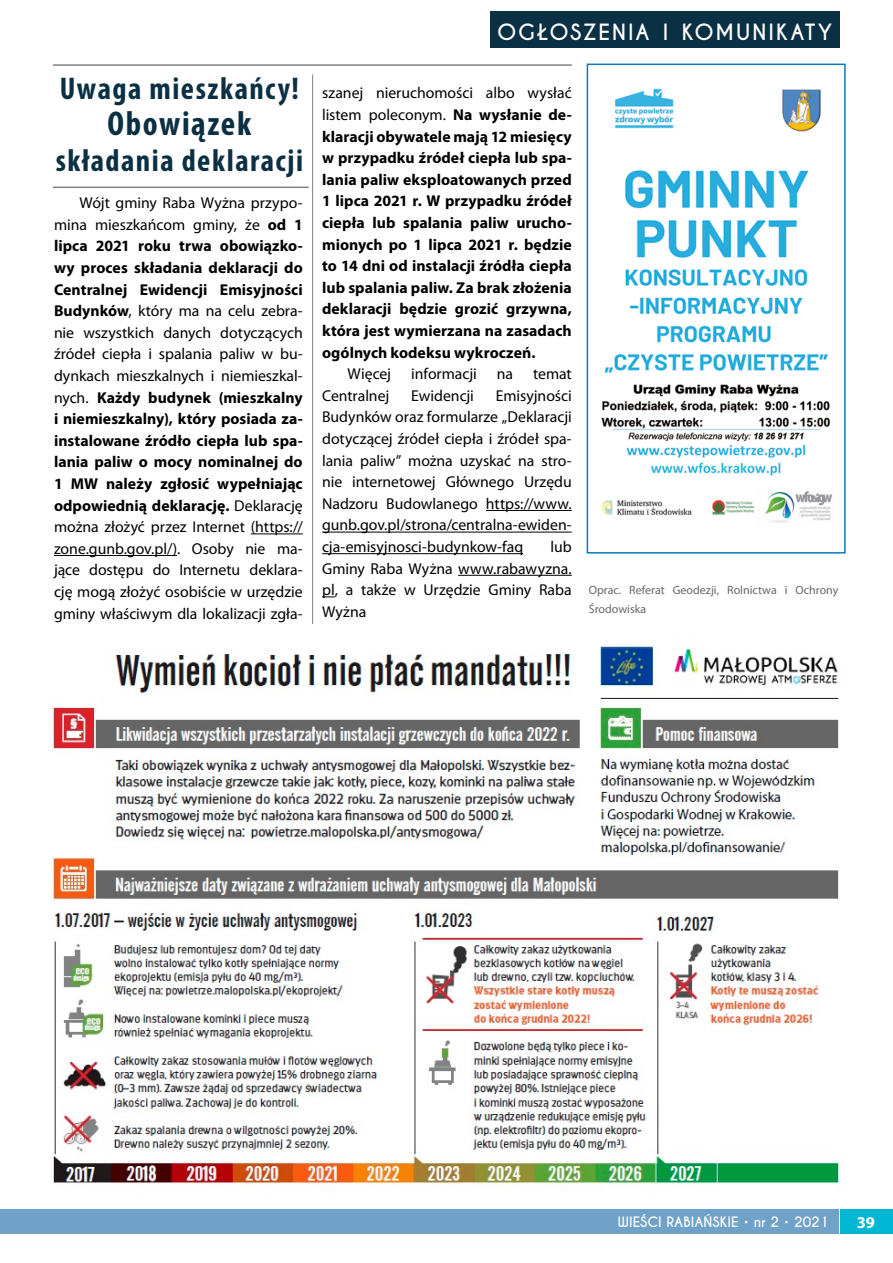
<style>
.page{position:relative;width:893px;height:1263px;background:#fff}
.page>*{position:absolute;margin:0;border:0;box-sizing:border-box;transform-origin:0 0}
.t1{font:700 condensed 34.5px "Myriad Pro";letter-spacing:.045em;color:#0b3043}
.t2{font:700 condensed 31.5px "Myriad Pro";letter-spacing:.05em;color:#0b3043}
.t3{font:700 21px "Caviar Dreams";letter-spacing:.085em;color:#fff}
.t4{font:700 16.5px "Myriad Pro";color:#fff}
.t5{font:15.75px/21.6px "Myriad Pro";color:#000;text-align:justify}
.t6{font:700 15.75px/21.6px "Myriad Pro";letter-spacing:.005em;color:#000;text-align:justify}
.t7{font:700 13.5px "Caviar Dreams";color:#fff}
.t8{font:12px/19.5px "Myriad Pro";color:#68676c}
.s1{font-weight:700}
.s2{font-weight:400}
</style>
<div class="page">
<div style="left:0;top:1210px;width:838px;height:24px;background:#6ea2c8"></div>
<div style="left:841px;top:1210px;width:52px;height:24px;background:#00b6d3"></div>
<img style="left:52px;top:645px;width:787px;height:542px">
<img style="left:600px;top:88px;width:232px;height:435px">
<div style="left:587px;top:64px;width:259px;height:490px;border:1px solid #007ac4"></div>
<hr style="left:53px;top:187px;width:256px;height:1px;background:#818084">
<hr style="left:53px;top:64px;width:519px;height:2px;background:#818084">
<hr style="left:312px;top:74px;width:1px;height:550px;background:#818084">
<hr style="left:486px;top:510px;width:86px;height:1px;background:#000">
<hr style="left:322px;top:532px;width:250px;height:1px;background:#000">
<hr style="left:322px;top:553px;width:201px;height:1px;background:#000">
<hr style="left:458px;top:575px;width:114px;height:1px;background:#000">
<svg style="left:322px;top:596px;width:13px;height:1px"></svg>
<hr style="left:251px;top:533px;width:52px;height:1px;background:#000">
<hr style="left:54px;top:555px;width:123px;height:1px;background:#000">
<div style="left:490px;top:12px;width:349px;height:36px;background:#0b3043"></div>
<h2 class="t2" style="left:60px;top:69px;width:241px">Uwaga mieszkańcy!</h2>
<h1 class="t1" style="left:107px;top:102px;width:145px">Obowiązek</h1>
<h2 class="t2" style="left:56px;top:141px;width:249px">składania deklaracji</h2>
<p class="t5" style="left:54px;top:192px;width:250px;text-indent:26px">Wójt gminy Raba Wyżna przypo&shy;mina mieszkańcom gminy, że <span class="s1">od 1 lipca 2021 roku trwa obowiązko&shy;wy proces składania deklaracji do Centralnej Ewidencji Emisyjności Budynków</span>, który ma na celu zebra&shy;nie wszystkich danych dotyczących źródeł ciepła i spalania paliw w bu&shy;dynkach mieszkalnych i niemieszkal&shy;nych. <span class="s1">Każdy budynek (mieszkalny i niemieszkalny), który posiada za&shy;instalowane źródło ciepła lub spa&shy;lania paliw o mocy nominalnej do 1 MW należy zgłosić wypełniając odpowiednią deklarację.</span> Deklarację można złożyć przez Internet (https:// zone.gunb.gov.pl/). Osoby nie ma&shy;jące dostępu do Internetu deklara&shy;cję mogą złożyć osobiście w urzędzie gminy właściwym dla lokalizacji zgła-</p>
<h3 class="t3" style="left:497px;top:20px;width:337px">OGŁOSZENIA I KOMUNIKATY</h3>
<p class="t6" style="left:322px;top:82px;width:251px"><span class="s2">szanej nieruchomości albo wysłać listem poleconym.</span> Na wysłanie de&shy;klaracji obywatele mają 12 miesięcy w przypadku źródeł ciepła lub spa&shy;lania paliw eksploatowanych przed 1 lipca 2021 r. W przypadku źródeł ciepła lub spalania paliw urucho&shy;mionych po 1 lipca 2021 r. będzie to 14 dni od instalacji źródła ciepła lub spalania paliw. Za brak złożenia deklaracji będzie grozić grzywna, która jest wymierzana na zasadach ogólnych kodeksu wykroczeń.</p>
<p class="t5" style="left:348px;top:363px;width:45px">Więcej</p>
<p class="t5" style="left:411px;top:363px;width:67px">informacji</p>
<p class="t5" style="left:497px;top:363px;width:18px">na</p>
<p class="t5" style="left:533px;top:363px;width:40px">temat</p>
<p class="t5" style="left:322px;top:384px;width:69px">Centralnej</p>
<p class="t5" style="left:411px;top:384px;width:64px">Ewidencji</p>
<p class="t5" style="left:322px;top:384px;width:251px;text-indent:174px">Emisyjności Budynków oraz formularze „Deklaracji dotyczącej źródeł ciepła i źródeł spa&shy;lania paliw” można uzyskać na stro&shy;nie internetowej Głównego Urzędu Nadzoru Budowlanego https://www. gunb.gov.pl/strona/centralna-ewiden&shy;cja-emisyjnosci-budynkow-faq</p>
<p class="t5" style="left:322px;top:536px;width:251px;text-indent:228px">lub Gminy Raba Wyżna www.rabawyzna. pl, a także w Urzędzie Gminy Raba Wyżna</p>
<p class="t8" style="left:589px;top:580px;width:251px">Oprac. Referat Geodezji, Rolnictwa i Ochrony<br>Środowiska</p>
<p class="t7" style="left:618px;top:1214px;width:213px">WIEŚCI RABIAŃSKIE • nr 2 • 2021</p>
<p class="t4" style="left:857px;top:1211px;width:20px">39</p>
</div>
